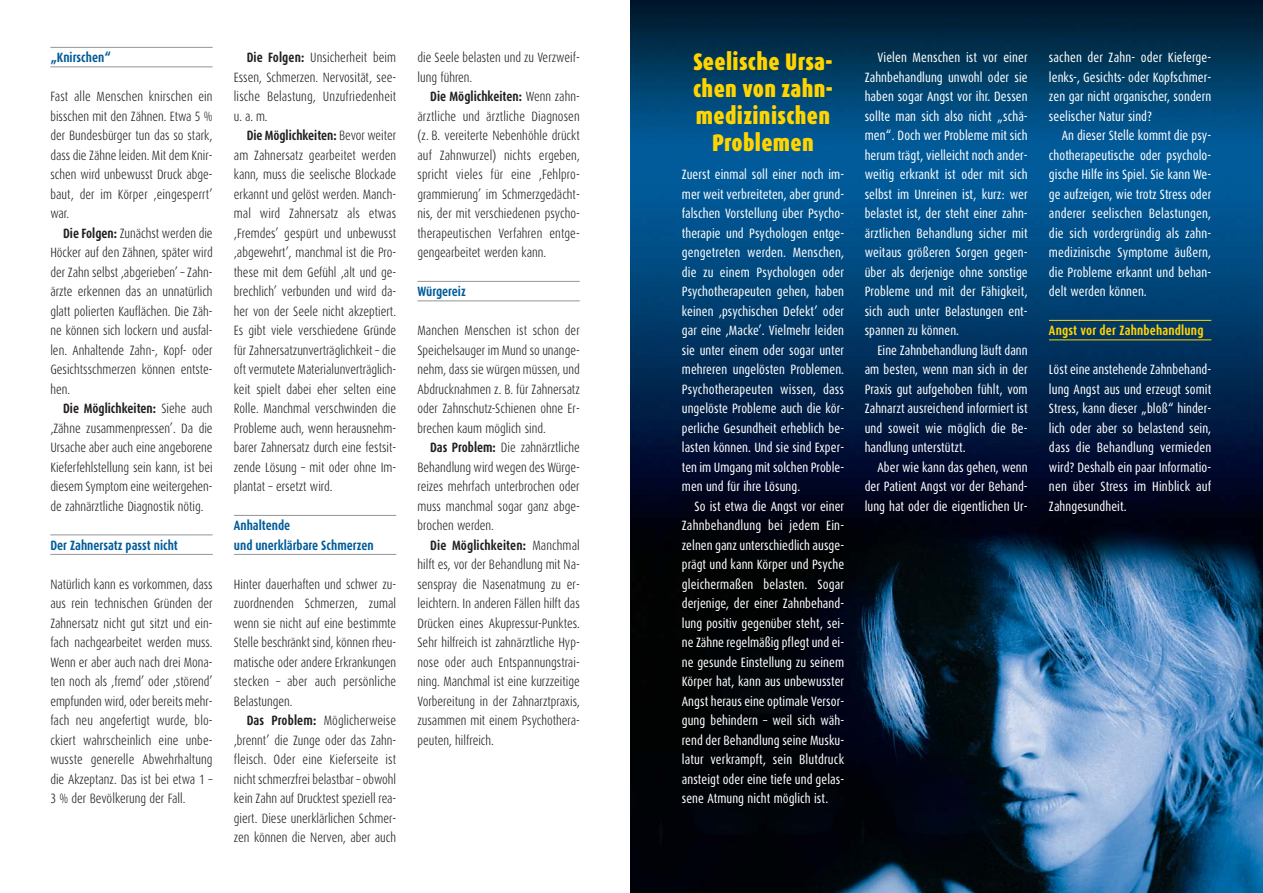
<style>
.page{position:relative;width:1263px;height:893px;background:#fff}
.page>*{position:absolute;margin:0;border:0;box-sizing:border-box;transform-origin:0 0}
.t1{font:900 24px/27px "Dax Condensed";letter-spacing:.015em;color:#ffd400;text-align:center;scale:.95 1}
.t2{font:300 13.5px/19.5px "Dax Condensed";color:#231f20;text-align:justify;scale:.95 1}
.t3{font:13.5px/19.5px "Dax Condensed";letter-spacing:.005em;color:#fff;text-align:justify;scale:.95 1}
.t4{font:700 13.5px/19.5px "Dax Condensed";color:#005c9a;scale:.95 1}
.t5{font:700 13.5px "Dax Condensed";letter-spacing:.015em;color:#ffd400;scale:.95 1}
.s1{font-weight:700}
</style>
<div class="page">
<img style="left:631px;top:0;width:632px;height:893px">
<hr style="left:50px;top:47px;width:163px;height:1px;background:#939598">
<hr style="left:50px;top:66px;width:163px;height:1px;background:#939598">
<hr style="left:50px;top:534px;width:163px;height:1px;background:#939598">
<hr style="left:50px;top:554px;width:163px;height:1px;background:#939598">
<hr style="left:234px;top:515px;width:162px;height:1px;background:#939598">
<hr style="left:234px;top:554px;width:162px;height:1px;background:#939598">
<hr style="left:417px;top:281px;width:163px;height:1px;background:#939598">
<hr style="left:417px;top:300px;width:163px;height:1px;background:#939598">
<hr style="left:1049px;top:320px;width:162px;height:1px;background:#ffd400">
<hr style="left:1049px;top:339px;width:162px;height:1px;background:#ffd400">
<p class="t4" style="left:50px;top:49px;width:65px">„Knirschen“</p>
<p class="t2" style="left:50px;top:88px;width:172px">Fast alle Menschen knirschen ein bisschen mit den Zähnen. Etwa 5 % der Bundesbürger tun das so stark, dass die Zähne leiden. Mit dem Knir&shy;schen wird unbewusst Druck abge&shy;baut, der im Körper ‚eingesperrt’ war.</p>
<p class="t2" style="left:50px;top:224px;width:172px;text-indent:13px"><span class="s1">Die Folgen:</span> Zunächst werden die Höcker auf den Zähnen, später wird der Zahn selbst ‚abgerieben’ – Zahn&shy;ärzte erkennen das an unnatürlich glatt polierten Kauflächen. Die Zäh&shy;ne können sich lockern und ausfal&shy;len. Anhaltende Zahn-, Kopf- oder Gesichtsschmerzen können entste&shy;hen.</p>
<p class="t2" style="left:50px;top:400px;width:172px;text-indent:13px"><span class="s1">Die Möglichkeiten:</span> Siehe auch ‚Zähne zusammenpressen’. Da die Ursache aber auch eine angeborene Kieferfehlstellung sein kann, ist bei diesem Symptom eine weitergehen&shy;de zahnärztliche Diagnostik nötig.</p>
<p class="t4" style="left:50px;top:536px;width:136px">Der Zahnersatz passt nicht</p>
<p class="t2" style="left:50px;top:575px;width:172px">Natürlich kann es vorkommen, dass aus rein technischen Gründen der Zahnersatz nicht gut sitzt und ein&shy;fach nachgearbeitet werden muss.<br>Wenn er aber auch nach drei Mona&shy;ten noch als ‚fremd’ oder ‚störend’ empfunden wird, oder bereits mehr&shy;fach neu angefertigt wurde, blo&shy;ckiert wahrscheinlich eine unbe&shy;wusste generelle Abwehrhaltung die Akzeptanz. Das ist bei etwa 1 – 3 % der Bevölkerung der Fall.</p>
<p class="t2" style="left:234px;top:49px;width:172px;text-indent:13px"><span class="s1">Die Folgen:</span> Unsicherheit beim Essen, Schmerzen. Nervosität, see&shy;lische Belastung, Unzufriedenheit u. a. m.</p>
<p class="t2" style="left:234px;top:127px;width:172px;text-indent:13px"><span class="s1">Die Möglichkeiten:</span> Bevor weiter am Zahnersatz gearbeitet werden kann, muss die seelische Blockade erkannt und gelöst werden. Manch&shy;mal wird Zahnersatz als etwas ‚Fremdes’ gespürt und unbewusst ‚abgewehrt’, manchmal ist die Pro&shy;these mit dem Gefühl ‚alt und ge&shy;brechlich’ verbunden und wird da&shy;her von der Seele nicht akzeptiert.<br>Es gibt viele verschiedene Gründe für Zahnersatzunverträglichkeit – die oft vermutete Materialunverträglich&shy;keit spielt dabei eher selten eine Rolle. Manchmal verschwinden die Probleme auch, wenn herausnehm&shy;barer Zahnersatz durch eine festsit&shy;zende Lösung – mit oder ohne Im&shy;plantat – ersetzt wird.</p>
<p class="t4" style="left:234px;top:517px;width:149px">Anhaltende<br>und unerklärbare Schmerzen</p>
<p class="t2" style="left:234px;top:575px;width:172px">Hinter dauerhaften und schwer zu&shy;zuordnenden Schmerzen, zumal wenn sie nicht auf eine bestimmte Stelle beschränkt sind, können rheu&shy;matische oder andere Erkrankungen stecken – aber auch persönliche Belastungen.</p>
<p class="t2" style="left:234px;top:712px;width:172px;text-indent:13px"><span class="s1">Das Problem:</span> Möglicherweise ‚brennt’ die Zunge oder das Zahn&shy;fleisch. Oder eine Kieferseite ist nicht schmerzfrei belastbar – obwohl kein Zahn auf Drucktest speziell rea&shy;giert. Diese unerklärlichen Schmer&shy;zen können die Nerven, aber auch</p>
<p class="t2" style="left:417px;top:49px;width:172px">die Seele belasten und zu Verzweif&shy;lung führen.</p>
<p class="t2" style="left:417px;top:88px;width:172px;text-indent:13px"><span class="s1">Die Möglichkeiten:</span> Wenn zahn&shy;ärztliche und ärztliche Diagnosen (z. B. vereiterte Nebenhöhle drückt auf Zahnwurzel) nichts ergeben, spricht vieles für eine ‚Fehlpro&shy;grammierung’ im Schmerzgedächt&shy;nis, der mit verschiedenen psycho&shy;therapeutischen Verfahren entge&shy;gengearbeitet werden kann.</p>
<p class="t4" style="left:417px;top:283px;width:52px">Würgereiz</p>
<p class="t2" style="left:417px;top:322px;width:172px">Manchen Menschen ist schon der Speichelsauger im Mund so unange&shy;nehm, dass sie würgen müssen, und Abdrucknahmen z. B. für Zahnersatz oder Zahnschutz-Schienen ohne Er&shy;brechen kaum möglich sind.</p>
<p class="t2" style="left:417px;top:439px;width:172px;text-indent:13px"><span class="s1">Das Problem:</span> Die zahnärztliche Behandlung wird wegen des Würge&shy;reizes mehrfach unterbrochen oder muss manchmal sogar ganz abge&shy;brochen werden.</p>
<p class="t2" style="left:417px;top:536px;width:172px;text-indent:13px"><span class="s1">Die Möglichkeiten:</span> Manchmal hilft es, vor der Behandlung mit Na&shy;senspray die Nasenatmung zu er&shy;leichtern. In anderen Fällen hilft das Drücken eines Akupressur-Punktes.<br>Sehr hilfreich ist zahnärztliche Hyp&shy;nose oder auch Entspannungstrai&shy;ning. Manchmal ist eine kurzzeitige Vorbereitung in der Zahnarztpraxis, zusammen mit einem Psychothera&shy;peuten, hilfreich.</p>
<h1 class="t1" style="left:693px;top:50px;width:149px">Seelische Ursa&shy;chen von zahn&shy;medizinischen<br>Problemen</h1>
<p class="t3" style="left:682px;top:166px;width:172px">Zuerst einmal soll einer noch im&shy;mer weit verbreiteten, aber grund&shy;falschen Vorstellung über Psycho&shy;therapie und Psychologen entge&shy;gengetreten werden. Menschen, die zu einem Psychologen oder Psychotherapeuten gehen, haben keinen ‚psychischen Defekt’ oder gar eine ‚Macke’. Vielmehr leiden sie unter einem oder sogar unter mehreren ungelösten Problemen.<br>Psychotherapeuten wissen, dass ungelöste Probleme auch die kör&shy;perliche Gesundheit erheblich be&shy;lasten können. Und sie sind Exper&shy;ten im Umgang mit solchen Proble&shy;men und für ihre Lösung.</p>
<p class="t3" style="left:682px;top:497px;width:172px;text-indent:13px">So ist etwa die Angst vor einer Zahnbehandlung bei jedem Ein&shy;zelnen ganz unterschiedlich ausge&shy;prägt und kann Körper und Psyche gleichermaßen belasten. Sogar derjenige, der einer Zahnbehand&shy;lung positiv gegenüber steht, sei&shy;ne Zähne regelmäßig pflegt und ei&shy;ne gesunde Einstellung zu seinem Körper hat, kann aus unbewusster Angst heraus eine optimale Versor&shy;gung behindern – weil sich wäh&shy;rend der Behandlung seine Musku&shy;latur verkrampft, sein Blutdruck ansteigt oder eine tiefe und gelas&shy;sene Atmung nicht möglich ist.</p>
<p class="t3" style="left:865px;top:49px;width:173px;text-indent:13px">Vielen Menschen ist vor einer Zahnbehandlung unwohl oder sie haben sogar Angst vor ihr. Dessen sollte man sich also nicht „schä&shy;men“. Doch wer Probleme mit sich herum trägt, vielleicht noch ander&shy;weitig erkrankt ist oder mit sich selbst im Unreinen ist, kurz: wer belastet ist, der steht einer zahn&shy;ärztlichen Behandlung sicher mit weitaus größeren Sorgen gegen&shy;über als derjenige ohne sonstige Probleme und mit der Fähigkeit, sich auch unter Belastungen ent&shy;spannen zu können.</p>
<p class="t3" style="left:865px;top:341px;width:173px;text-indent:13px">Eine Zahnbehandlung läuft dann am besten, wenn man sich in der Praxis gut aufgehoben fühlt, vom Zahnarzt ausreichend informiert ist und soweit wie möglich die Be&shy;handlung unterstützt.</p>
<p class="t3" style="left:865px;top:458px;width:173px;text-indent:13px">Aber wie kann das gehen, wenn der Patient Angst vor der Behand&shy;lung hat oder die eigentlichen Ur-</p>
<p class="t3" style="left:1049px;top:49px;width:172px">sachen der Zahn- oder Kieferge&shy;lenks-, Gesichts- oder Kopfschmer&shy;zen gar nicht organischer, sondern seelischer Natur sind?</p>
<p class="t3" style="left:1049px;top:127px;width:172px;text-indent:13px">An dieser Stelle kommt die psy&shy;chotherapeutische oder psycholo&shy;gische Hilfe ins Spiel. Sie kann We&shy;ge aufzeigen, wie trotz Stress oder anderer seelischen Belastungen, die sich vordergründig als zahn&shy;medizinische Symptome äußern, die Probleme erkannt und behan&shy;delt werden können.</p>
<p class="t5" style="left:1049px;top:325px;width:164px">Angst vor der Zahnbehandlung</p>
<p class="t3" style="left:1049px;top:361px;width:172px">Löst eine anstehende Zahnbehand&shy;lung Angst aus und erzeugt somit Stress, kann dieser „bloß“ hinder&shy;lich oder aber so belastend sein, dass die Behandlung vermieden wird? Deshalb ein paar Informatio&shy;nen über Stress im Hinblick auf Zahngesundheit.</p>
</div>
